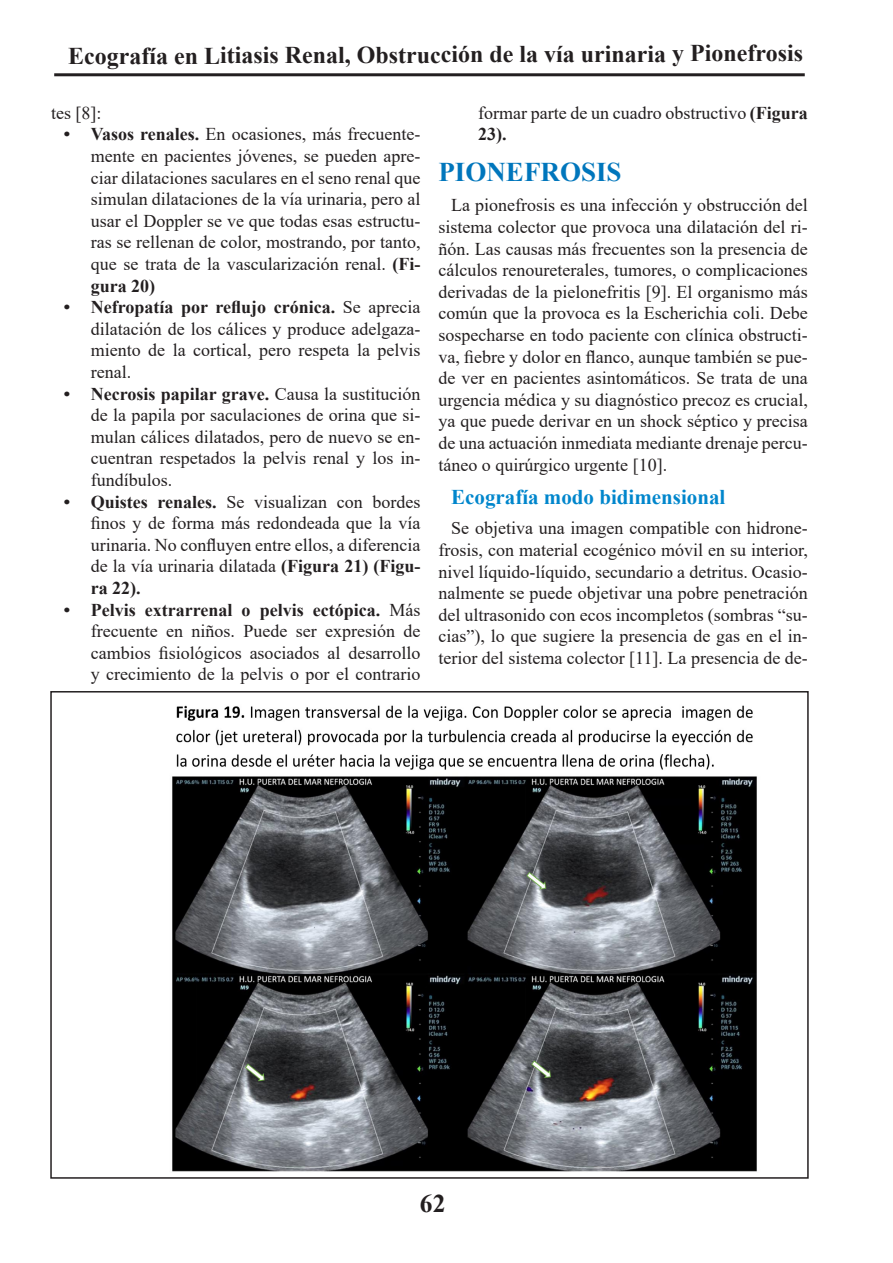
<style>
.page{position:relative;width:893px;height:1263px;background:#fff}
.page>*{position:absolute;margin:0;border:0;box-sizing:border-box;transform-origin:0 0}
.t1{font:700 27px "Times New Roman";color:#0076bc}
.t2{font:700 25.5px "Times New Roman";color:#231f20}
.t3{font:700 24px "Times New Roman";letter-spacing:-.005em;color:#231f20}
.t4{font:700 21px "Times New Roman";color:#0086cc}
.t5{font:18px/21.6px "Times New Roman";color:#231f20;text-align:justify}
.s1{font-weight:700}
</style>
<div class="page">
<hr style="left:54px;top:73px;width:751px;height:3px;background:#231f20">
<img style="left:172px;top:705px;width:585px;height:467px">
<div style="left:50px;top:691px;width:759px;height:488px;border:2px solid #231f20"></div>
<h3 class="t3" style="left:68px;top:37px;width:737px">Ecografía en Litiasis Renal, Obstrucción de la vía urinaria y Pionefrosis</h3>
<p class="t5" style="left:51px;top:101px;width:52px">tes [8]:</p>
<p class="t5" style="left:91px;top:123px;width:331px;text-indent:-27px"><span class="s1">• Vasos renales.</span> En ocasiones, más frecuente&shy;mente en pacientes jóvenes, se pueden apre&shy;ciar dilataciones saculares en el seno renal que simulan dilataciones de la vía urinaria, pero al usar el Doppler se ve que todas esas estructu&shy;ras se rellenan de color, mostrando, por tanto, que se trata de la vascularización renal. <span class="s1">(Fi&shy;gura 20)</span></p>
<p class="t5" style="left:91px;top:296px;width:331px;text-indent:-27px"><span class="s1">• Nefropatía por reflujo crónica.</span> Se aprecia dilatación de los cálices y produce adelgaza&shy;miento de la cortical, pero respeta la pelvis renal.</p>
<p class="t5" style="left:91px;top:382px;width:331px;text-indent:-27px"><span class="s1">• Necrosis papilar grave.</span> Causa la sustitución de la papila por saculaciones de orina que si&shy;mulan cálices dilatados, pero de nuevo se en&shy;cuentran respetados la pelvis renal y los in&shy;fundíbulos.</p>
<p class="t5" style="left:91px;top:490px;width:331px;text-indent:-27px"><span class="s1">• Quistes renales.</span> Se visualizan con bordes finos y de forma más redondeada que la vía urinaria. No confluyen entre ellos, a diferencia de la vía urinaria dilatada <span class="s1">(Figura 21) (Figu&shy;ra 22).</span></p>
<p class="t5" style="left:91px;top:598px;width:331px;text-indent:-27px"><span class="s1">• Pelvis extrarrenal o pelvis ectópica.</span> Más frecuente en niños. Puede ser expresión de cambios fisiológicos asociados al desarrollo y crecimiento de la pelvis o por el contrario</p>
<p class="t5" style="left:478px;top:101px;width:331px">formar parte de un cuadro obstructivo <span class="s1">(Figura<br>23).</span></p>
<h1 class="t1" style="left:438px;top:153px;width:185px">PIONEFROSIS</h1>
<p class="t5" style="left:438px;top:194px;width:371px;text-indent:13px">La pionefrosis es una infección y obstrucción del sistema colector que provoca una dilatación del ri&shy;ñón. Las causas más frecuentes son la presencia de cálculos renoureterales, tumores, o complicaciones derivadas de la pielonefritis [9]. El organismo más común que la provoca es la Escherichia coli. Debe sospecharse en todo paciente con clínica obstructi&shy;va, fiebre y dolor en flanco, aunque también se pue&shy;de ver en pacientes asintomáticos. Se trata de una urgencia médica y su diagnóstico precoz es crucial, ya que puede derivar en un shock séptico y precisa de una actuación inmediata mediante drenaje percu&shy;táneo o quirúrgico urgente [10].</p>
<p class="t4" style="left:451px;top:482px;width:276px">Ecografía modo bidimensional</p>
<p class="t5" style="left:438px;top:517px;width:371px;text-indent:13px">Se objetiva una imagen compatible con hidrone&shy;frosis, con material ecogénico móvil en su interior, nivel líquido-líquido, secundario a detritus. Ocasio&shy;nalmente se puede objetivar una pobre penetración del ultrasonido con ecos incompletos (sombras “su&shy;cias”), lo que sugiere la presencia de gas en el in&shy;terior del sistema colector [11]. La presencia de de-</p>
<h2 class="t2" style="left:420px;top:1185px;width:27px">62</h2>
</div>
